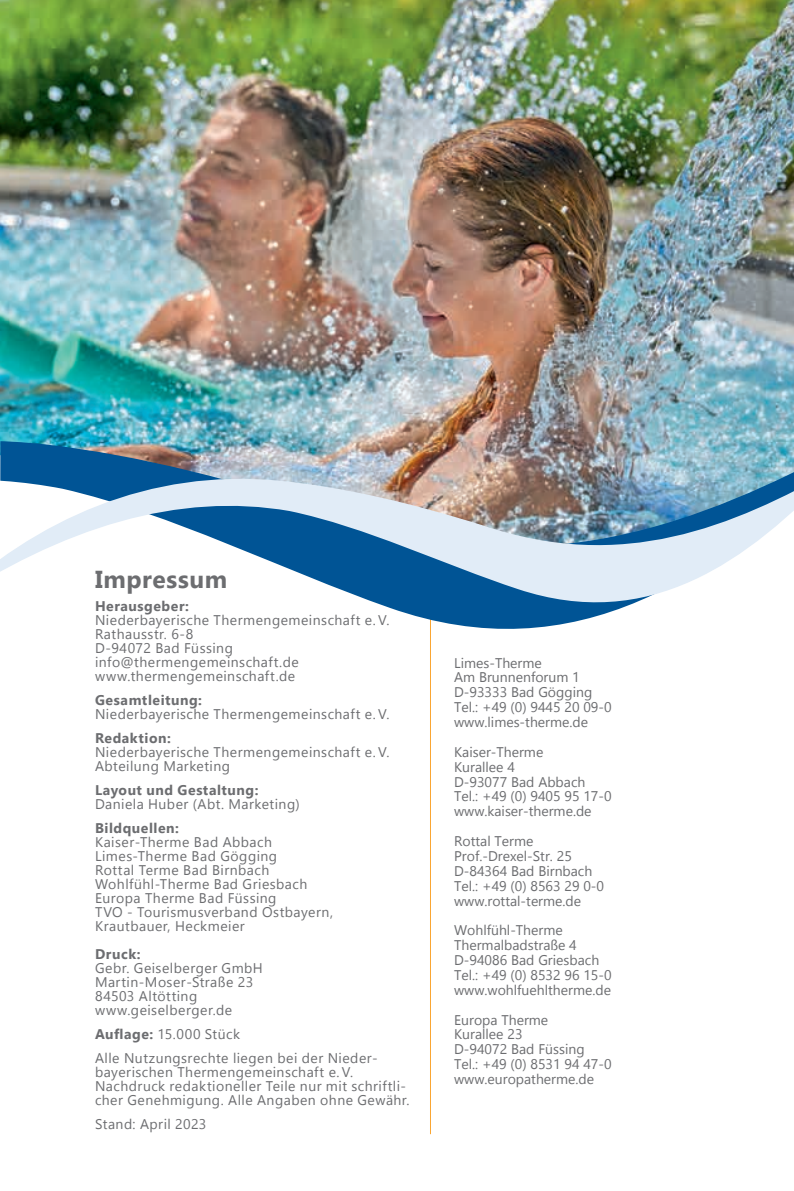
<style>
.page{position:relative;width:794px;height:1191px;background:#fff}
.page>*{position:absolute;margin:0;border:0;box-sizing:border-box;transform-origin:0 0}
.t1{font:700 24.5px "Gadugi";letter-spacing:.025em;color:#6c6d70}
.t2{font:14px/14px "Gadugi";letter-spacing:.03em;color:#6c6d70}
.t3{font:14px/14.9px "Gadugi";color:#6c6d70}
.t4{font:700 14px "Gadugi";letter-spacing:.04em;color:#6c6d70}
.s1{font-weight:700}
</style>
<div class="page">
<img style="left:0;top:0;width:794px;height:424px">
<hr style="left:430px;top:616px;width:1px;height:518px;background:#faa633">
<img style="left:0;top:424px;width:794px;height:44px">
<svg style="left:0;top:468px;width:794px;height:161px"></svg>
<h1 class="t1" style="left:95px;top:564px;width:134px">Impressum</h1>
<p class="t4" style="left:95px;top:598px;width:96px">Herausgeber:</p>
<p class="t2" style="left:95px;top:613px;width:296px">Niederbayerische Thermengemeinschaft e. V.<br>Rathausstr. 6-8<br>D-94072 Bad Füssing info@thermengemeinschaft.de www.thermengemeinschaft.de</p>
<p class="t4" style="left:95px;top:692px;width:108px">Gesamtleitung:</p>
<p class="t2" style="left:95px;top:707px;width:296px">Niederbayerische Thermengemeinschaft e. V.</p>
<p class="t4" style="left:95px;top:730px;width:77px">Redaktion:</p>
<p class="t2" style="left:95px;top:745px;width:296px">Niederbayerische Thermengemeinschaft e. V.<br>Abteilung Marketing</p>
<p class="t4" style="left:95px;top:782px;width:165px">Layout und Gestaltung:</p>
<p class="t2" style="left:95px;top:797px;width:206px">Daniela Huber (Abt. Marketing)</p>
<p class="t4" style="left:95px;top:820px;width:85px">Bildquellen:</p>
<p class="t2" style="left:95px;top:835px;width:239px">Kaiser-Therme Bad Abbach<br>Limes-Therme Bad Gögging<br>Rottal Terme Bad Birnbach<br>Wohlfühl-Therme Bad Griesbach<br>Europa Therme Bad Füssing<br>TVO - Tourismusverband Ostbayern,<br>Krautbauer, Heckmeier</p>
<p class="t4" style="left:95px;top:946px;width:47px">Druck:</p>
<p class="t2" style="left:95px;top:961px;width:169px">Gebr. Geiselberger GmbH<br>Martin-Moser-Straße 23<br>84503 Altötting www.geiselberger.de</p>
<p class="t2" style="left:95px;top:1022px;width:284px;line-height:24px"><span class="s1">Auflage:</span> 15.000 Stück<br>Alle Nutzungsrechte liegen bei der Nieder-</p>
<p class="t2" style="left:95px;top:1065px;width:316px">bayerischen Thermengemeinschaft e. V.<br>Nachdruck redaktioneller Teile nur mit schriftli&shy;cher Genehmigung. Alle Angaben ohne Gewähr.</p>
<p class="t2" style="left:95px;top:1117px;width:113px">Stand: April 2023</p>
<p class="t3" style="left:454px;top:655px;width:159px">Limes-Therme<br>Am Brunnenforum 1<br>D-93333 Bad Gögging<br>Tel.: +49 (0) 9445 20 09-0 www.limes-therme.de</p>
<p class="t3" style="left:454px;top:744px;width:159px">Kaiser-Therme<br>Kurallee 4<br>D-93077 Bad Abbach<br>Tel.: +49 (0) 9405 95 17-0 www.kaiser-therme.de</p>
<p class="t3" style="left:454px;top:833px;width:151px">Rottal Terme<br>Prof.-Drexel-Str. 25<br>D-84364 Bad Birnbach<br>Tel.: +49 (0) 8563 29 0-0 www.rottal-terme.de</p>
<p class="t3" style="left:454px;top:922px;width:159px">Wohlfühl-Therme<br>Thermalbadstraße 4<br>D-94086 Bad Griesbach<br>Tel.: +49 (0) 8532 96 15-0 www.wohlfuehltherme.de</p>
<p class="t3" style="left:454px;top:1012px;width:159px">Europa Therme<br>Kurallee 23<br>D-94072 Bad Füssing<br>Tel.: +49 (0) 8531 94 47-0 www.europatherme.de</p>
</div>
